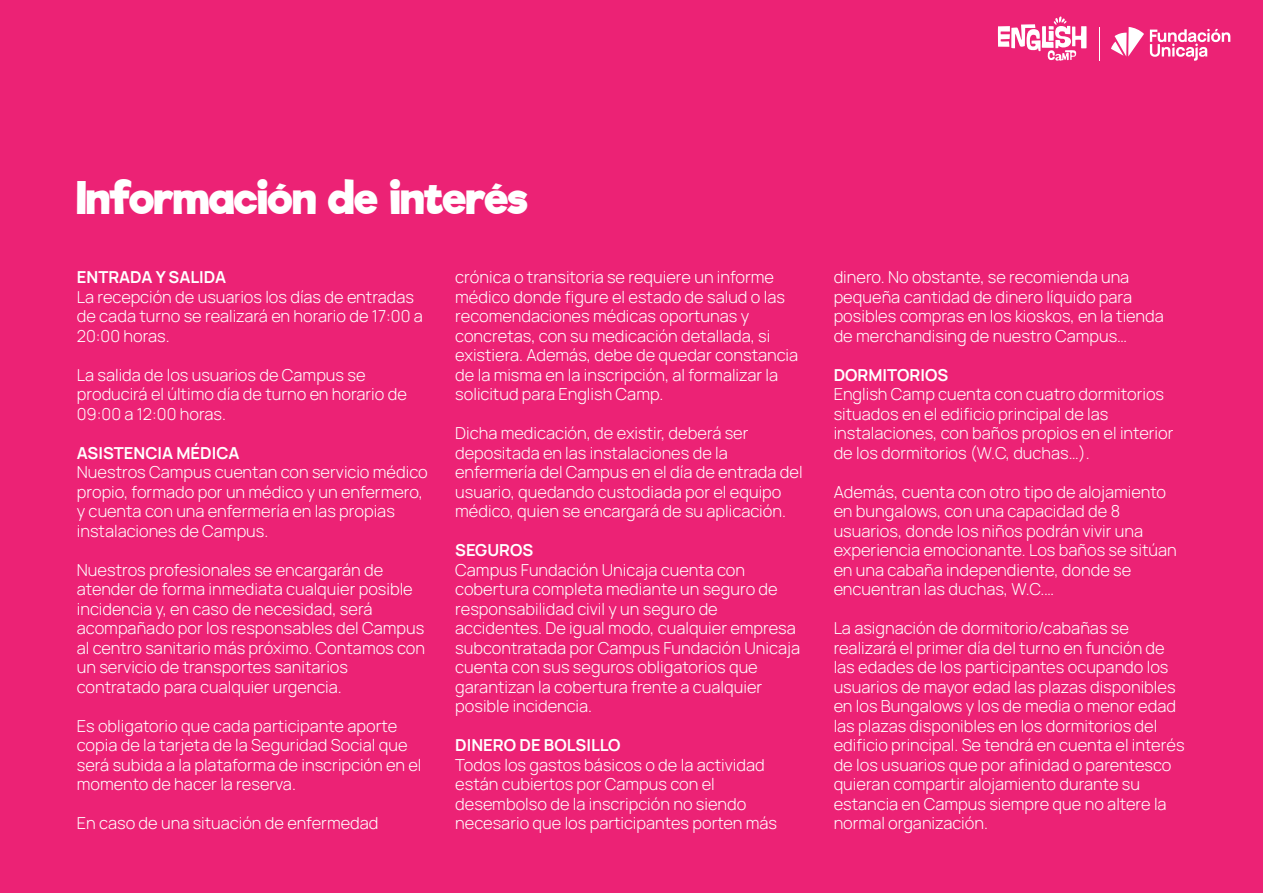
<style>
.page{position:relative;width:1263px;height:893px;background:#ec2275}
.page>*{position:absolute;margin:0;border:0;box-sizing:border-box;transform-origin:0 0}
.t1{font:700 43.05px "Riffic Free";letter-spacing:-.01em;color:#fff}
.t2{font:300 16.5px/19.5px "Manrope";color:#fff}
.t3{font:700 16.5px "Manrope";color:#fff}
</style>
<div class="page">
<svg style="left:1111px;top:27px;width:33px;height:30px"></svg>
<svg style="left:1150px;top:29px;width:80px;height:32px"></svg>
<hr style="left:1099px;top:27px;width:1px;height:34px;background:#fff">
<svg style="left:998px;top:16px;width:88px;height:45px"></svg>
<h1 class="t1" style="left:77px;top:172px;width:452px">Información de interés</h1>
<p class="t3" style="left:77px;top:263px;width:151px">ENTRADA Y SALIDA</p>
<p class="t2" style="left:77px;top:286px;width:348px">La recepción de usuarios los días de entradas de cada turno se realizará en horario de 17:00 a<br>20:00 horas.</p>
<p class="t2" style="left:77px;top:364px;width:332px">La salida de los usuarios de Campus se producirá el último día de turno en horario de<br>09:00 a 12:00 horas.</p>
<p class="t3" style="left:77px;top:439px;width:164px">ASISTENCIA MÉDICA</p>
<p class="t2" style="left:77px;top:461px;width:352px">Nuestros Campus cuentan con servicio médico propio, formado por un médico y un enfermero, y cuenta con una enfermería en las propias instalaciones de Campus.</p>
<p class="t2" style="left:77px;top:559px;width:350px">Nuestros profesionales se encargarán de atender de forma inmediata cualquier posible incidencia y, en caso de necesidad, será acompañado por los responsables del Campus al centro sanitario más próximo. Contamos con un servicio de transportes sanitarios contratado para cualquier urgencia.</p>
<p class="t2" style="left:77px;top:715px;width:346px">Es obligatorio que cada participante aporte copia de la tarjeta de la Seguridad Social que será subida a la plataforma de inscripción en el momento de hacer la reserva.</p>
<p class="t2" style="left:77px;top:812px;width:303px">En caso de una situación de enfermedad</p>
<p class="t2" style="left:455px;top:266px;width:344px">crónica o transitoria se requiere un informe médico donde figure el estado de salud o las recomendaciones médicas oportunas y concretas, con su medicación detallada, si existiera. Además, debe de quedar constancia de la misma en la inscripción, al formalizar la solicitud para English Camp.</p>
<p class="t2" style="left:455px;top:423px;width:349px">Dicha medicación, de existir, deberá ser depositada en las instalaciones de la enfermería del Campus en el día de entrada del usuario, quedando custodiada por el equipo médico, quien se encargará de su aplicación.</p>
<p class="t3" style="left:455px;top:536px;width:80px">SEGUROS</p>
<p class="t2" style="left:455px;top:559px;width:346px">Campus Fundación Unicaja cuenta con cobertura completa mediante un seguro de responsabilidad civil y un seguro de accidentes. De igual modo, cualquier empresa subcontratada por Campus Fundación Unicaja cuenta con sus seguros obligatorios que garantizan la cobertura frente a cualquier posible incidencia.</p>
<p class="t3" style="left:455px;top:731px;width:167px">DINERO DE BOLSILLO</p>
<p class="t2" style="left:455px;top:754px;width:323px">Todos los gastos básicos o de la actividad están cubiertos por Campus con el desembolso de la inscripción no siendo necesario que los participantes porten más</p>
<p class="t2" style="left:834px;top:267px;width:332px">dinero. No obstante, se recomienda una pequeña cantidad de dinero líquido para posibles compras en los kioskos, en la tienda de merchandising de nuestro Campus…</p>
<p class="t3" style="left:834px;top:361px;width:116px">DORMITORIOS</p>
<p class="t2" style="left:834px;top:384px;width:341px">English Camp cuenta con cuatro dormitorios situados en el edificio principal de las instalaciones, con baños propios en el interior de los dormitorios (W.C, duchas…).</p>
<p class="t2" style="left:834px;top:481px;width:345px">Además, cuenta con otro tipo de alojamiento en bungalows, con una capacidad de 8 usuarios, donde los niños podrán vivir una experiencia emocionante. Los baños se sitúan en una cabaña independiente, donde se encuentran las duchas, W.C.…</p>
<p class="t2" style="left:834px;top:618px;width:352px">La asignación de dormitorio/cabañas se realizará el primer día del turno en función de las edades de los participantes ocupando los usuarios de mayor edad las plazas disponibles en los Bungalows y los de media o menor edad las plazas disponibles en los dormitorios del edificio principal. Se tendrá en cuenta el interés de los usuarios que por afinidad o parentesco quieran compartir alojamiento durante su estancia en Campus siempre que no altere la normal organización.</p>
</div>
